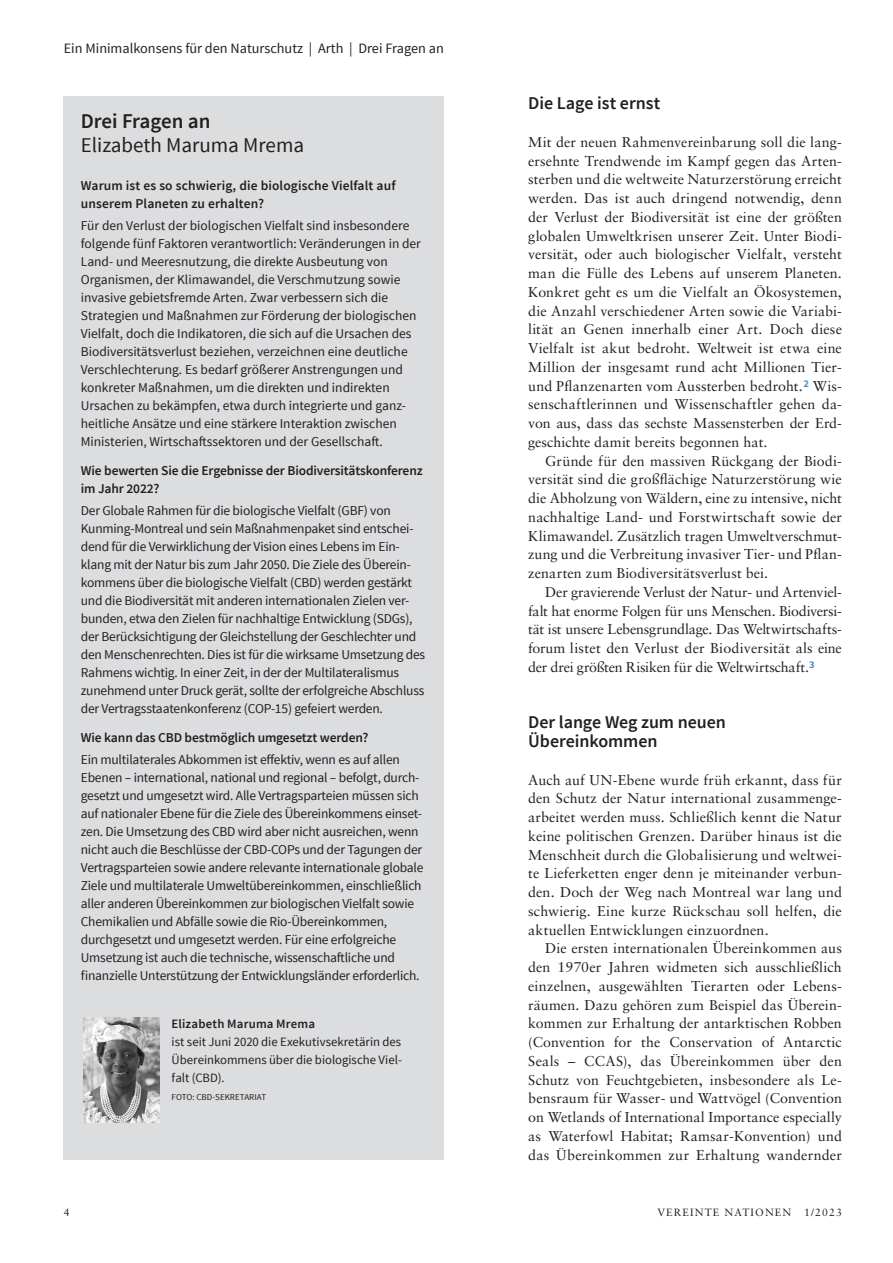
<style>
.page{position:relative;width:893px;height:1263px;background:#fff}
.page>*{position:absolute;margin:0;border:0;box-sizing:border-box;transform-origin:0 0}
.Headline{font:21px/24px "Source Sans Pro";color:#231f20}
.Subheadline_schwarz{font:600 18px/18.8px "Source Sans Pro";letter-spacing:-.005em;color:#231f20}
.Fließtext_ohn_Einrüc{font:14.25px/18.8px "Sabon LT Std";letter-spacing:.005em;color:#231f20;text-align:justify}
.Fließtext_Einrückung{font:14.25px/18.8px "Sabon LT Std";letter-spacing:.005em;color:#231f20;text-align:justify}
.Kolumnentitel{font:14.25px "Source Sans Pro";color:#231f20}
.Antwort{font:13.5px/18px "Source Sans Pro";letter-spacing:-.015em;color:#231f20}
.Frage{font:600 13.5px/18px "Source Sans Pro";letter-spacing:-.01em;color:#231f20}
.Frage-2{font:600 13.5px/18px "Source Sans Pro";letter-spacing:.01em;color:#231f20}
.Bildunterschrift{font:12.75px/18px "Source Sans Pro";color:#231f20;text-align:justify}
.BU_Name{font:600 12.75px "Source Sans Pro";letter-spacing:.015em;color:#231f20}
.Seitenzahl_Ausgabe{font:10.5px "Sabon LT Std";letter-spacing:.11em;color:#231f20}
.Bildunterschrift-2{font:9px "Source Sans Pro";color:#231f20}
.s1{font-weight:600}
</style>
<div class="page">
<div style="left:64px;top:97px;width:380px;height:1063px;background:#dcdddf"></div>
<img style="left:83px;top:1018px;width:77px;height:104px">
<p class="Kolumnentitel" style="left:64px;top:40px;width:382px">Ein Minimalkonsens für den Naturschutz | Arth | Drei Fragen an</p>
<p class="Headline" style="left:81px;top:110px;width:225px"><span class="s1">Drei Fragen an<br></span>Elizabeth Maruma Mrema</p>
<p class="Frage-2" style="left:81px;top:177px;width:316px">Warum ist es so schwierig, die biologische Vielfalt auf unserem Planeten zu erhalten?</p>
<p class="Antwort" style="left:81px;top:217px;width:342px">Für den Verlust der biologischen Vielfalt sind insbesondere folgende fünf Faktoren verantwortlich: Veränderungen in der Land- und Meeresnutzung, die direkte Ausbeutung von Organismen, der Klimawandel, die Verschmutzung sowie invasive gebietsfremde Arten. Zwar verbessern sich die Strategien und Maßnahmen zur Förderung der biologischen Vielfalt, doch die Indikatoren, die sich auf die Ursachen des Biodiversitätsverlust beziehen, verzeichnen eine deutliche Verschlechterung. Es bedarf größerer Anstrengungen und konkreter Maßnahmen, um die direkten und indirekten Ursachen zu bekämpfen, etwa durch integrierte und ganz&shy;heitliche Ansätze und eine stärkere Interaktion zwischen Ministerien, Wirtschaftssektoren und der Gesellschaft.</p>
<p class="Frage" style="left:81px;top:462px;width:343px">Wie bewerten Sie die Ergebnisse der Biodiversitätskonferenz im Jahr 2022?</p>
<p class="Antwort" style="left:81px;top:502px;width:346px">Der Globale Rahmen für die biologische Vielfalt (GBF) von Kunming-Montreal und sein Maßnahmenpaket sind entschei&shy;dend für die Verwirklichung der Vision eines Lebens im Ein&shy;klang mit der Natur bis zum Jahr 2050. Die Ziele des Überein&shy;kommens über die biologische Vielfalt (CBD) werden gestärkt und die Biodiversität mit anderen internationalen Zielen ver&shy;bunden, etwa den Zielen für nachhaltige Entwicklung (SDGs), der Berücksichtigung der Gleichstellung der Geschlechter und den Menschenrechten. Dies ist für die wirksame Umsetzung des Rahmens wichtig. In einer Zeit, in der der Multilateralismus zunehmend unter Druck gerät, sollte der erfolgreiche Abschluss der Vertragsstaatenkonferenz (COP-15) gefeiert werden.</p>
<p class="Frage" style="left:81px;top:729px;width:289px">Wie kann das CBD bestmöglich umgesetzt werden?</p>
<p class="Antwort" style="left:81px;top:751px;width:344px">Ein multilaterales Abkommen ist effektiv, wenn es auf allen Ebenen – international, national und regional – befolgt, durch&shy;gesetzt und umgesetzt wird. Alle Vertragsparteien müssen sich auf nationaler Ebene für die Ziele des Übereinkommens einset&shy;zen. Die Umsetzung des CBD wird aber nicht ausreichen, wenn nicht auch die Beschlüsse der CBD-COPs und der Tagungen der Vertragsparteien sowie andere relevante internationale globale Ziele und multilaterale Umweltübereinkommen, einschließlich aller anderen Übereinkommen zur biologischen Vielfalt sowie Chemikalien und Abfälle sowie die Rio-Übereinkommen, durchgesetzt und umgesetzt werden. Für eine erfolgreiche Umsetzung ist auch die technische, wissenschaftliche und finanzielle Unterstützung der Entwicklungsländer erforderlich.</p>
<p class="BU_Name" style="left:172px;top:1015px;width:145px">Elizabeth Maruma Mrema</p>
<p class="Bildunterschrift" style="left:172px;top:1032px;width:232px">ist seit Juni 2020 die Exekutivsekretärin des Übereinkommens über die biologische Viel&shy;falt (CBD).</p>
<p class="Bildunterschrift-2" style="left:172px;top:1091px;width:96px">FOTO: CBD-SEKRETARIAT</p>
<p class="Subheadline_schwarz" style="left:528px;top:95px;width:134px">Die Lage ist ernst</p>
<p class="Fließtext_ohn_Einrüc" style="left:528px;top:132px;width:315px">Mit der neuen Rahmenvereinbarung soll die lang&shy;ersehnte Trendwende im Kampf gegen das Arten&shy;sterben und die weltweite Naturzerstörung erreicht werden. Das ist auch dringend notwendig, denn der Verlust der Biodiversität ist eine der größten globalen Umweltkrisen unserer Zeit. Unter Biodi&shy;versität, oder auch biologischer Vielfalt, versteht man die Fülle des Lebens auf unserem Planeten.<br>Konkret geht es um die Vielfalt an Ökosystemen, die Anzahl verschiedener Arten sowie die Variabi&shy;lität an Genen innerhalb einer Art. Doch diese Vielfalt ist akut bedroht. Weltweit ist etwa eine Million der insgesamt rund acht Millionen Tier&shy;und Pflanzenarten vom Aussterben bedroht.<sup>2</sup> Wis&shy;senschaftlerinnen und Wissenschaftler gehen da&shy;von aus, dass das sechste Massensterben der Erd&shy;geschichte damit bereits begonnen hat.</p>
<p class="Fließtext_Einrückung" style="left:528px;top:451px;width:315px;text-indent:17px">Gründe für den massiven Rückgang der Biodi&shy;versität sind die großflächige Naturzerstörung wie die Abholzung von Wäldern, eine zu intensive, nicht nachhaltige Land- und Forstwirtschaft sowie der Klimawandel. Zusätzlich tragen Umweltverschmut&shy;zung und die Verbreitung invasiver Tier- und Pflan&shy;zenarten zum Biodiversitätsverlust bei.</p>
<p class="Fließtext_Einrückung" style="left:528px;top:582px;width:315px;text-indent:17px">Der gravierende Verlust der Natur- und Artenviel&shy;falt hat enorme Folgen für uns Menschen. Biodiversi&shy;tät ist unsere Lebensgrundlage. Das Weltwirtschafts&shy;forum listet den Verlust der Biodiversität als eine der drei größten Risiken für die Weltwirtschaft.<sup>3</sup></p>
<p class="Subheadline_schwarz" style="left:528px;top:713px;width:199px">Der lange Weg zum neuen<br>Übereinkommen</p>
<p class="Fließtext_ohn_Einrüc" style="left:528px;top:770px;width:315px">Auch auf UN-Ebene wurde früh erkannt, dass für den Schutz der Natur international zusammenge&shy;arbeitet werden muss. Schließlich kennt die Natur keine politischen Grenzen. Darüber hinaus ist die Menschheit durch die Globalisierung und weltwei&shy;te Lieferketten enger denn je miteinander verbun&shy;den. Doch der Weg nach Montreal war lang und schwierig. Eine kurze Rückschau soll helfen, die aktuellen Entwicklungen einzuordnen.</p>
<p class="Fließtext_Einrückung" style="left:528px;top:939px;width:315px;text-indent:17px">Die ersten internationalen Übereinkommen aus den 1970er Jahren widmeten sich ausschließlich einzelnen, ausgewählten Tierarten oder Lebens&shy;räumen. Dazu gehören zum Beispiel das Überein&shy;kommen zur Erhaltung der antarktischen Robben (Convention for the Conservation of Antarctic Seals – CCAS), das Übereinkommen über den Schutz von Feuchtgebieten, insbesondere als Le&shy;bensraum für Wasser- und Wattvögel (Convention on Wetlands of International Importance especially as Waterfowl Habitat; Ramsar-Konvention) und das Übereinkommen zur Erhaltung wandernder</p>
<p class="Seitenzahl_Ausgabe" style="left:64px;top:1206px;width:7px">4</p>
<p class="Seitenzahl_Ausgabe" style="left:657px;top:1206px;width:186px">VEREINTE NATIONEN 1/2023</p>
</div>
